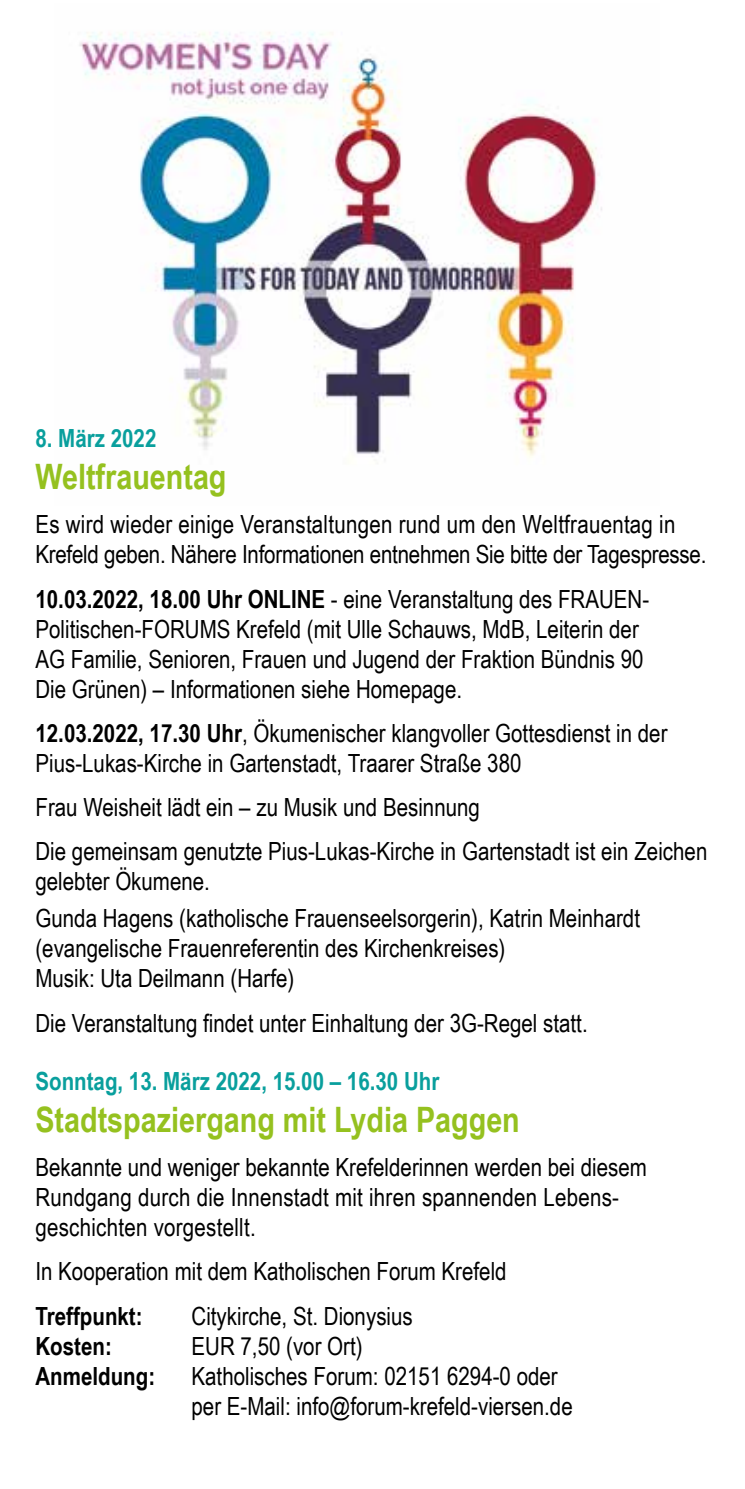
<style>
.page{position:relative;width:745px;height:1489px;background:#fff}
.page>*{position:absolute;margin:0;border:0;box-sizing:border-box;transform-origin:0 0}
.t1{font:700 35px "Arial Narrow";color:#95c11f}
.t2{font:25px/30px "Arial Narrow";color:#000}
.t3{font:700 25px "Arial Narrow";color:#099f9d}
.t4{font:700 25px "Arial Narrow";color:#000}
.s1{font-weight:700}
</style>
<div class="page">
<img style="left:79px;top:32px;width:523px;height:426px">
<p class="t3" style="left:35px;top:419px;width:122px">8. März 2022</p>
<h1 class="t1" style="left:35px;top:450px;width:192px">Weltfrauentag</h1>
<p class="t2" style="left:35px;top:508px;width:672px">Es wird wieder einige Veranstaltungen rund um den Weltfrauentag in<br>Krefeld geben. Nähere Informationen entnehmen Sie bitte der Tagespresse.</p>
<p class="t2" style="left:35px;top:583px;width:615px"><span class="s1">10.03.2022, 18.00 Uhr ONLINE</span> - eine Veranstaltung des FRAUEN-Politischen-FORUMS Krefeld (mit Ulle Schauws, MdB, Leiterin der AG Familie, Senioren, Frauen und Jugend der Fraktion Bündnis 90<br>Die Grünen) – Informationen siehe Homepage.</p>
<p class="t2" style="left:35px;top:717px;width:633px"><span class="s1">12.03.2022, 17.30 Uhr</span>, Ökumenischer klangvoller Gottesdienst in der<br>Pius-Lukas-Kirche in Gartenstadt, Traarer Straße 380</p>
<p class="t2" style="left:35px;top:784px;width:673px;line-height:44.2px">Frau Weisheit lädt ein – zu Musik und Besinnung<br>Die gemeinsam genutzte Pius-Lukas-Kirche in Gartenstadt ist ein Zeichen</p>
<p class="t2" style="left:35px;top:862px;width:605px;line-height:37px">gelebter Ökumene.<br>Gunda Hagens (katholische Frauenseelsorgerin), Katrin Meinhardt</p>
<p class="t2" style="left:35px;top:932px;width:471px">(evangelische Frauenreferentin des Kirchenkreises)<br>Musik: Uta Deilmann (Harfe)</p>
<p class="t2" style="left:35px;top:1006px;width:553px">Die Veranstaltung findet unter Einhaltung der 3G-Regel statt.</p>
<p class="t3" style="left:35px;top:1062px;width:405px">Sonntag, 13. März 2022, 15.00 – 16.30 Uhr</p>
<h1 class="t1" style="left:35px;top:1093px;width:485px">Stadtspaziergang mit Lydia Paggen</h1>
<p class="t2" style="left:35px;top:1151px;width:612px">Bekannte und weniger bekannte Krefelderinnen werden bei diesem<br>Rundgang durch die Innenstadt mit ihren spannenden Lebens&shy;geschichten vorgestellt.</p>
<p class="t2" style="left:35px;top:1255px;width:472px">In Kooperation mit dem Katholischen Forum Krefeld</p>
<p class="t4" style="left:35px;top:1296px;width:109px">Treffpunkt:</p>
<p class="t2" style="left:191px;top:1299px;width:223px">Citykirche, St. Dionysius</p>
<p class="t4" style="left:35px;top:1326px;width:78px">Kosten:</p>
<p class="t2" style="left:191px;top:1329px;width:172px">EUR 7,50 (vor Ort)</p>
<p class="t4" style="left:35px;top:1356px;width:121px">Anmeldung:</p>
<p class="t2" style="left:191px;top:1359px;width:382px">Katholisches Forum: 02151 6294-0 oder per E-Mail: info@forum-krefeld-viersen.de</p>
</div>
